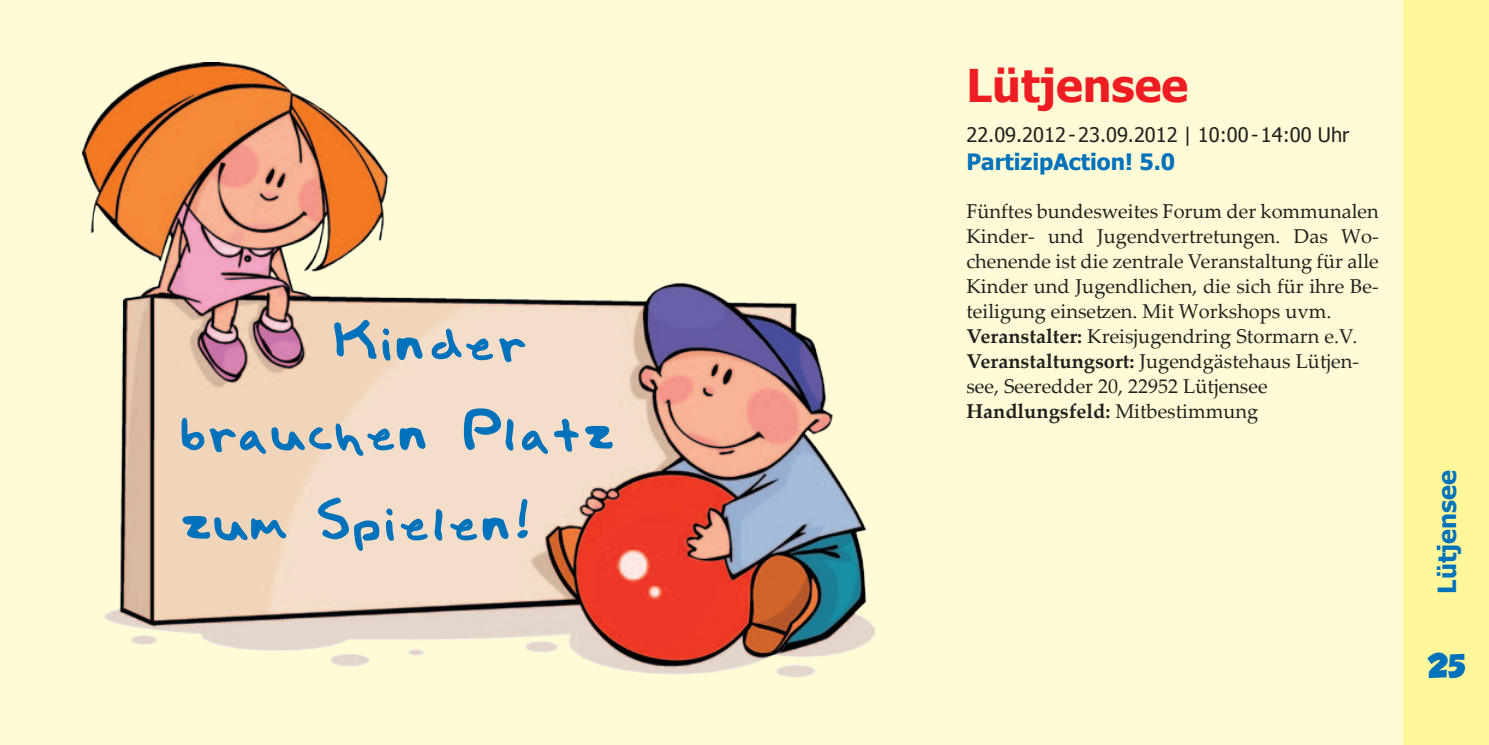
<style>
.page{position:relative;width:1489px;height:745px;background:#fff}
.page>*{position:absolute;margin:0;border:0;box-sizing:border-box;transform-origin:0 0}
.t1{font:55px/90px "Child's Play";color:#0072bc}
.t2{font:700 45px "Tahoma";color:#ee1d23}
.t3{font:30px "GROBOLD";color:#0072bc}
.t4{font:700 25px "Tahoma";color:#0072bc}
.t5{font:700 22.5px "Tahoma";color:#0072bc}
.t6{font:20px/25px "Palatino Linotype";color:#231f20}
.t7{font:20px "Tahoma";color:#231f20}
.s1{font-weight:700}
</style>
<div class="page">
<div style="left:0;top:0;width:1446px;height:744px;background:#fffbd6"></div>
<div style="left:1403px;top:0;width:85px;height:744px;background:#fff79a"></div>
<img style="left:83px;top:62px;width:791px;height:615px">
<h1 class="t1" style="left:181px;top:299px;width:437px;text-indent:152px">Kinder brauchen Platz zum Spielen!</h1>
<h2 class="t2" style="left:966px;top:54px;width:223px">Lütjensee</h2>
<p class="t7" style="left:966px;top:122px;width:384px">22.09.2012-23.09.2012 | 10:00-14:00 Uhr</p>
<p class="t5" style="left:966px;top:145px;width:210px">PartizipAction! 5.0</p>
<p class="t6" style="left:966px;top:197px;width:414px">Fünftes bundesweites Forum der kommunalen Kinder- und Jugendvertretungen. Das Wo&shy;chenende ist die zentrale Veranstaltung für alle Kinder und Jugendlichen, die sich für ihre Be&shy;teiligung einsetzen. Mit Workshops uvm.<br><span class="s1">Veranstalter:</span> Kreisjugendring Stormarn e.V.<br><span class="s1">Veranstaltungsort:</span> Jugendgästehaus Lütjen&shy;see, Seeredder 20, 22952 Lütjensee <span class="s1">Handlungsfeld:</span> Mitbestimmung</p>
<p class="t4" style="left:1429px;top:593px;width:125px;rotate:-90deg">Lütjensee</p>
<h3 class="t3" style="left:1427px;top:647px;width:39px">25</h3>
</div>
